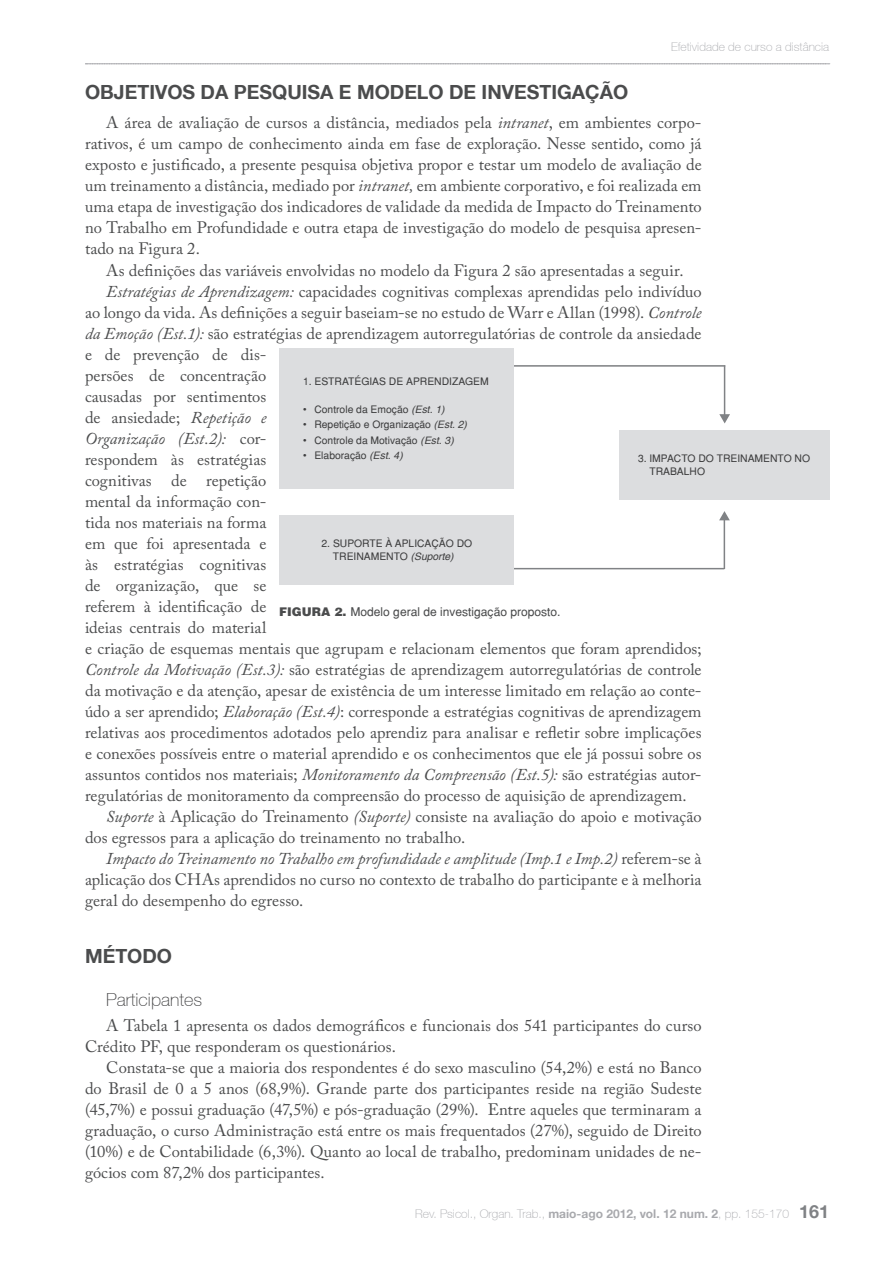
<style>
.page{position:relative;width:893px;height:1263px;background:#fff}
.page>*{position:absolute;margin:0;border:0;box-sizing:border-box;transform-origin:0 0}
.Título_1{font:700 19.5px "Helvetica 75";color:#4b4c4d}
.Título_2{font:100 18px "Helvetica 35";color:#3e3e3f}
.Corpo{font:16.5px/21px "Adobe Caslon Pro";color:#4b4c4d;text-align:justify}
.t1{font:100 12px "Helvetica 35";color:#a8a9ad}
.Título_Elemento{font:12px "Helvetica";color:#4b4c4d}
.t2{font:10.35px/12.3px "Helvetica";color:#3e3e3f}
.s1{font-style:italic}
.s2{font-weight:900}
.s3{font-family:"Helvetica 75";font-weight:700}
.s4{font-family:"Helvetica 75";font-weight:700;font-size:18px;color:#808285}
</style>
<div class="page">
<svg style="left:85px;top:63px;width:745px;height:1px"></svg>
<hr style="left:513px;top:568px;width:211px;height:1px;background:#808285">
<hr style="left:724px;top:520px;width:1px;height:49px;background:#808285">
<svg style="left:719px;top:511px;width:11px;height:9px"></svg>
<hr style="left:513px;top:365px;width:212px;height:2px;background:#808285">
<hr style="left:724px;top:366px;width:1px;height:49px;background:#808285">
<svg style="left:719px;top:414px;width:11px;height:9px"></svg>
<div style="left:279px;top:349px;width:235px;height:140px;background:#dcdddf"></div>
<div style="left:619px;top:430px;width:210px;height:70px;background:#dcdddf"></div>
<div style="left:279px;top:515px;width:235px;height:70px;background:#dcdddf"></div>
<p class="t1" style="left:671px;top:40px;width:160px">Efetividade de curso a distância</p>
<p class="Título_1" style="left:85px;top:80px;width:545px">OBJETIVOS DA PESQUISA E MODELO DE INVESTIGAÇÃO</p>
<p class="Corpo" style="left:85px;top:112px;width:618px;text-indent:21px">A área de avaliação de cursos a distância, mediados pela <span class="s1">intranet</span>, em ambientes corpo&shy;rativos, é um campo de conhecimento ainda em fase de exploração. Nesse sentido, como já exposto e justificado, a presente pesquisa objetiva propor e testar um modelo de avaliação de um treinamento a distância, mediado por <span class="s1">intranet,</span> em ambiente corporativo, e foi realizada em uma etapa de investigação dos indicadores de validade da medida de Impacto do Treinamento no Trabalho em Profundidade e outra etapa de investigação do modelo de pesquisa apresen&shy;tado na Figura 2.</p>
<p class="Corpo" style="left:106px;top:259px;width:579px">As definições das variáveis envolvidas no modelo da Figura 2 são apresentadas a seguir.</p>
<p class="Corpo" style="left:85px;top:280px;width:618px;text-align:left;text-indent:21px"><span class="s1">Estratégias de Aprendizagem:</span> capacidades cognitivas complexas aprendidas pelo indivíduo ao longo da vida. As definições a seguir baseiam-se no estudo de Warr e Allan (1998). <span class="s1">Controle da Emoção (Est.1):</span> são estratégias de aprendizagem autorregulatórias de controle da ansiedade e de prevenção de dis-<br>persões de concentração<br>causadas por sentimentos<br>de ansiedade; <span class="s1">Repetição e<br>Organização (Est.2):</span> cor-<br>respondem às estratégias<br>cognitivas de repetição<br>mental da informação con-<br>tida nos materiais na forma<br>em que foi apresentada e<br>às estratégias cognitivas<br>de organização, que se<br>referem à identificação de<br>ideias centrais do material<br>e criação de esquemas mentais que agrupam e relacionam elementos que foram aprendidos; <span class="s1">Controle da Motivação (Est.3):</span> são estratégias de aprendizagem autorregulatórias de controle da motivação e da atenção, apesar de existência de um interesse limitado em relação ao conte&shy;údo a ser aprendido; <span class="s1">Elaboração (Est.4)</span>: corresponde a estratégias cognitivas de aprendizagem relativas aos procedimentos adotados pelo aprendiz para analisar e refletir sobre implicações e conexões possíveis entre o material aprendido e os conhecimentos que ele já possui sobre os assuntos contidos nos materiais; <span class="s1">Monitoramento da Compreensão (Est.5):</span> são estratégias autor&shy;regulatórias de monitoramento da compreensão do processo de aquisição de aprendizagem.</p>
<p class="Corpo" style="left:85px;top:805px;width:618px;text-indent:21px"><span class="s1">Suporte</span> à Aplicação do Treinamento <span class="s1">(Suporte)</span> consiste na avaliação do apoio e motivação dos egressos para a aplicação do treinamento no trabalho.</p>
<p class="Corpo" style="left:85px;top:847px;width:618px;text-indent:21px"><span class="s1">Impacto do Treinamento no Trabalho em profundidade e amplitude (Imp.1 e Imp.2)</span> referem-se à aplicação dos CHAs aprendidos no curso no contexto de trabalho do participante e à melhoria geral do desempenho do egresso.</p>
<p class="Título_1" style="left:85px;top:944px;width:89px">MÉTODO</p>
<p class="Título_2" style="left:106px;top:989px;width:97px">Participantes</p>
<p class="Corpo" style="left:85px;top:1015px;width:618px;text-indent:21px">A Tabela 1 apresenta os dados demográficos e funcionais dos 541 participantes do curso<br>Crédito PF, que responderam os questionários.</p>
<p class="Corpo" style="left:85px;top:1057px;width:618px;text-indent:21px">Constata-se que a maioria dos respondentes é do sexo masculino (54,2%) e está no Banco do Brasil de 0 a 5 anos (68,9%). Grande parte dos participantes reside na região Sudeste (45,7%) e possui graduação (47,5%) e pós-graduação (29%). Entre aqueles que terminaram a graduação, o curso Administração está entre os mais frequentados (27%), seguido de Direito (10%) e de Contabilidade (6,3%). Quanto ao local de trabalho, predominam unidades de ne&shy;gócios com 87,2% dos participantes.</p>
<p class="t2" style="left:303px;top:375px;width:187px">1. ESTRATÉGIAS DE APRENDIZAGEM</p>
<p class="t2" style="left:303px;top:403px;width:143px">• Controle da Emoção <span class="s1">(Est. 1)</span></p>
<p class="t2" style="left:303px;top:418px;width:166px">• Repetição e Organização <span class="s1">(Est. 2)</span></p>
<p class="t2" style="left:303px;top:434px;width:152px">• Controle da Motivação <span class="s1">(Est. 3)</span></p>
<p class="t2" style="left:303px;top:449px;width:101px">• Elaboração <span class="s1">(Est. 4)</span></p>
<p class="t2" style="left:649px;top:452px;width:162px;text-indent:-11px">3. IMPACTO DO TREINAMENTO NO<br>TRABALHO</p>
<p class="t2" style="left:333px;top:537px;width:141px;text-indent:-11px">2. SUPORTE À APLICAÇÃO DO<br>TREINAMENTO <span class="s1">(Suporte)</span></p>
<p class="Título_Elemento" style="left:279px;top:604px;width:283px"><span class="s2">FIGURA 2.</span> Modelo geral de investigação proposto.</p>
<p class="t1" style="left:415px;top:1207px;width:415px">Rev. Psicol., Organ. Trab., <span class="s3">maio-ago 2012, vol. 12 num. 2</span>, pp. 155-170 <span class="s4">161</span></p>
</div>
